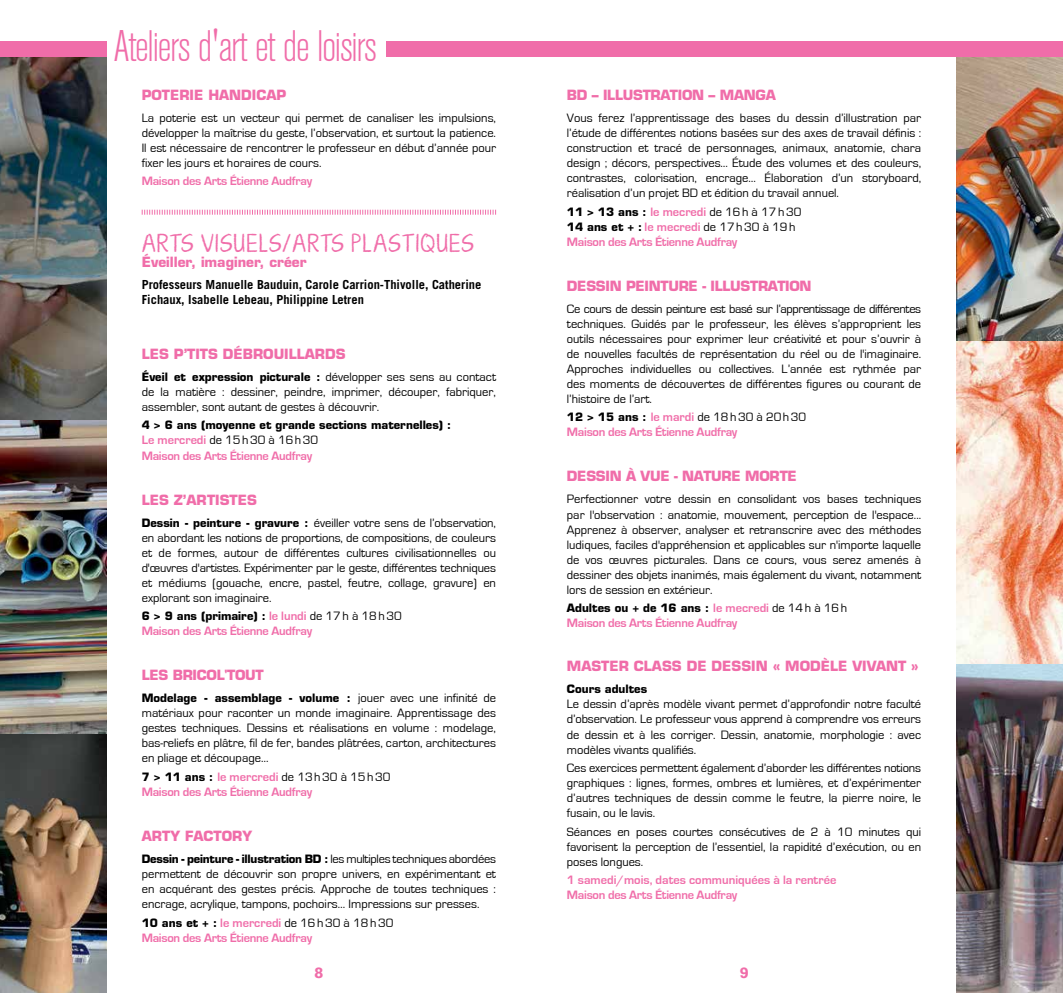
<style>
.page{position:relative;width:1063px;height:993px;background:#fff}
.page>*{position:absolute;margin:0;border:0;box-sizing:border-box;transform-origin:0 0}
.t1{font:300 condensed 43.62px "Akzidenz Grotesk BE";letter-spacing:-.03em;color:#f06da9}
.t2{font:18.75px "KG Ten Thousand Reasons";letter-spacing:.085em;color:#f06da9}
.t3{font:700 14.12px "Rockwell";color:#f06da9}
.t4{font:700 13.75px "Eurostile";color:#f06da9}
.t5{font:700 13.75px "Eurostile";letter-spacing:-.02em;color:#f06da9}
.t6{font:12.5px/15px "Eurostile";color:#000;text-align:justify}
.t7{font:700 12.5px/15px "Eurostile";letter-spacing:-.02em;color:#f06da9}
.t8{font:700 12.5px/15px "Trade Gothic";color:#000}
.t9{font:700 12.5px/15px "Eurostile";color:#f06da9}
.t10{font:700 11.25px "Eurostile";color:#000}
.t11{font:700 11.25px "Eurostile";letter-spacing:-.02em;color:#000}
.s1{font-weight:400;font-size:12.5px}
.s2{font-weight:400;color:#000}
.s3{font-weight:700;font-size:11.25px}
.s4{font-size:12.5px;color:#f06da9}
.s5{font-size:11.25px;color:#000}
</style>
<div class="page">
<img style="left:0;top:57px;width:106px;height:363px">
<img style="left:957px;top:57px;width:106px;height:284px">
<img style="left:957px;top:341px;width:106px;height:323px">
<img style="left:0;top:733px;width:106px;height:259px">
<div style="left:0;top:41px;width:106px;height:16px;background:#f06da9"></div>
<div style="left:386px;top:41px;width:677px;height:16px;background:#f06da9"></div>
<img style="left:957px;top:664px;width:106px;height:328px">
<img style="left:0;top:420px;width:106px;height:313px">
<svg style="left:142px;top:210px;width:354px;height:5px"></svg>
<h1 class="t1" style="left:113px;top:23px;width:265px">Ateliers d'art et de loisirs</h1>
<p class="t4" style="left:142px;top:86px;width:146px">POTERIE HANDICAP</p>
<p class="t6" style="left:142px;top:110px;width:356px">La poterie est un vecteur qui permet de canaliser les impulsions, développer la maîtrise du geste, l’observation, et surtout la patience.<br>Il est nécessaire de rencontrer le professeur en début d’année pour fixer les jours et horaires de cours.</p>
<p class="t7" style="left:142px;top:174px;width:172px">Maison des Arts Étienne Audfray</p>
<h2 class="t2" style="left:142px;top:229px;width:334px">ARTS VISUELS/ARTS PLASTIQUES</h2>
<p class="t4" style="left:142px;top:253px;width:167px">éveiller, imaginer, créer</p>
<p class="t8" style="left:142px;top:277px;width:341px">Professeurs Manuelle Bauduin, Carole Carrion-Thivolle, Catherine<br>Fichaux, Isabelle Lebeau, Philippine Letren</p>
<p class="t4" style="left:142px;top:345px;width:204px">LES P’TITS DéBROU ILLARDS</p>
<p class="t10" style="left:142px;top:369px;width:356px">éveil et expression picturale : <span class="s1">développer ses sens au contact</span></p>
<p class="t6" style="left:142px;top:384px;width:356px">de la matière : dessiner, peindre, imprimer, découper, fabriquer, assembler, sont autant de gestes à découvrir.</p>
<p class="t10" style="left:142px;top:418px;width:311px">4 &gt; 6 ans (moyenne et grande sections maternelles) :</p>
<p class="t7" style="left:142px;top:433px;width:178px">Le mercredi <span class="s2">de 15h30 à 16h30<br></span>Maison des Arts Étienne Audfray</p>
<p class="t4" style="left:142px;top:491px;width:116px">LES Z’ARTISTES</p>
<p class="t6" style="left:142px;top:515px;width:356px"><span class="s3">Dessin - peinture - gravure :</span> éveiller votre sens de l’observation, en abordant les notions de proportions, de compositions, de couleurs et de formes, autour de différentes cultures civilisationnelles ou d'œuvres d'artistes. Expérimenter par le geste, différentes techniques et médiums (gouache, encre, pastel, feutre, collage, gravure) en explorant son imaginaire.</p>
<p class="t10" style="left:142px;top:609px;width:261px">6 &gt; 9 ans (primaire) : <span class="s4">le lundi</span> <span class="s1">de 17h à 18h30</span></p>
<p class="t7" style="left:142px;top:623px;width:172px">Maison des Arts Étienne Audfray</p>
<p class="t5" style="left:142px;top:666px;width:96px">LES BRICOL'TOUT</p>
<p class="t10" style="left:142px;top:691px;width:356px">Modelage - assemblage - volume : <span class="s1">jouer avec une infinité de</span></p>
<p class="t6" style="left:142px;top:705px;width:356px">matériaux pour raconter un monde imaginaire. Apprentissage des gestes techniques. Dessins et réalisations en volume : modelage, bas-reliefs en plâtre, fil de fer, bandes plâtrées, carton, architectures en pliage et découpage…</p>
<p class="t7" style="left:142px;top:769px;width:250px"><span class="s5">7 &gt; 11 ans :</span> le mercredi <span class="s2">de 13h30 à 15h30<br></span>Maison des Arts Étienne Audfray</p>
<p class="t4" style="left:142px;top:827px;width:112px">ARTY FACTO RY</p>
<p class="t11" style="left:142px;top:851px;width:356px">Dessin - peinture - illustration BD : <span class="s1">les multiples techniques abordées</span></p>
<p class="t6" style="left:142px;top:866px;width:356px">permettent de découvrir son propre univers, en expérimentant et en acquérant des gestes précis. Approche de toutes techniques : encrage, acrylique, tampons, pochoirs… Impressions sur presses.</p>
<p class="t7" style="left:142px;top:915px;width:253px"><span class="s5">10 ans et + :</span> le mercredi <span class="s2">de 16h30 à 18h30<br></span>Maison des Arts Étienne Audfray</p>
<p class="t5" style="left:567px;top:86px;width:200px">BD – Illustration – Manga</p>
<p class="t6" style="left:567px;top:110px;width:356px">Vous ferez l’apprentissage des bases du dessin d’illustration par l’étude de différentes notions basées sur des axes de travail définis : construction et tracé de personnages, animaux, anatomie, chara design ; décors, perspectives… Étude des volumes et des couleurs, contrastes, colorisation, encrage… Élaboration d’un storyboard, réalisation d’un projet BD et édition du travail annuel.</p>
<p class="t7" style="left:567px;top:204px;width:236px"><span class="s5">11 &gt; 13 ans :</span> le mecredi <span class="s2">de 16h à 17h30<br></span><span class="s5">14 ans et + :</span> le mecredi <span class="s2">de 17h30 à 19h<br></span>Maison des Arts Étienne Audfray</p>
<p class="t5" style="left:567px;top:277px;width:93px">DESSIN PEINTU</p>
<p class="t4" style="left:679px;top:277px;width:62px">RE - ILLUST</p>
<p class="t4" style="left:758px;top:277px;width:43px">RATION</p>
<p class="t6" style="left:567px;top:301px;width:356px">Ce cours de dessin peinture est basé sur l’apprentissage de différentes techniques. Guidés par le professeur, les élèves s’approprient les outils nécessaires pour exprimer leur créativité et pour s’ouvrir à de nouvelles facultés de représentation du réel ou de l'imaginaire.<br>Approches individuelles ou collectives. L’année est rythmée par des moments de découvertes de différentes figures ou courant de l’histoire de l’art.</p>
<p class="t7" style="left:567px;top:410px;width:241px"><span class="s5">12 &gt; 15 ans :</span> le mardi <span class="s2">de 18h30 à 20h30<br></span>Maison des Arts Étienne Audfray</p>
<p class="t5" style="left:567px;top:467px;width:230px">DESSIN À VUE - Nature morte</p>
<p class="t6" style="left:567px;top:492px;width:356px">Perfectionner votre dessin en consolidant vos bases techniques par l'observation : anatomie, mouvement, perception de l'espace...<br>Apprenez à observer, analyser et retranscrire avec des méthodes ludiques, faciles d'appréhension et applicables sur n'importe laquelle de vos œuvres picturales. Dans ce cours, vous serez amenés à dessiner des objets inanimés, mais également du vivant, notamment lors de session en extérieur.</p>
<p class="t10" style="left:567px;top:601px;width:282px">Adultes ou + de 16 ans : <span class="s4">le mecredi</span> <span class="s1">de 14h à 16h</span></p>
<p class="t7" style="left:567px;top:615px;width:172px">Maison des Arts Étienne Audfray</p>
<p class="t4" style="left:567px;top:657px;width:354px">MASTER CLASS de dessin « MODèLE VIVANT »</p>
<p class="t10" style="left:567px;top:682px;width:82px">Cours adultes</p>
<p class="t6" style="left:567px;top:696px;width:356px">Le dessin d’après modèle vivant permet d’approfondir notre faculté d’observation. Le professeur vous apprend à comprendre vos erreurs de dessin et à les corriger. Dessin, anatomie, morphologie : avec modèles vivants qualifiés.</p>
<p class="t6" style="left:567px;top:760px;width:356px">Ces exercices permettent également d’aborder les différentes notions graphiques : lignes, formes, ombres et lumières, et d’expérimenter d’autres techniques de dessin comme le feutre, la pierre noire, le fusain, ou le lavis.</p>
<p class="t6" style="left:567px;top:824px;width:356px">Séances en poses courtes consécutives de 2 à 10 minutes qui favorisent la perception de l’essentiel, la rapidité d’exécution, ou en poses longues.</p>
<p class="t9" style="left:567px;top:872px;width:271px">1 samedi/mois, dates communiquées à la rentrée<br>Maison des Arts Étienne Audfray</p>
<p class="t3" style="left:314px;top:963px;width:10px">8</p>
<p class="t3" style="left:740px;top:963px;width:10px">9</p>
</div>
